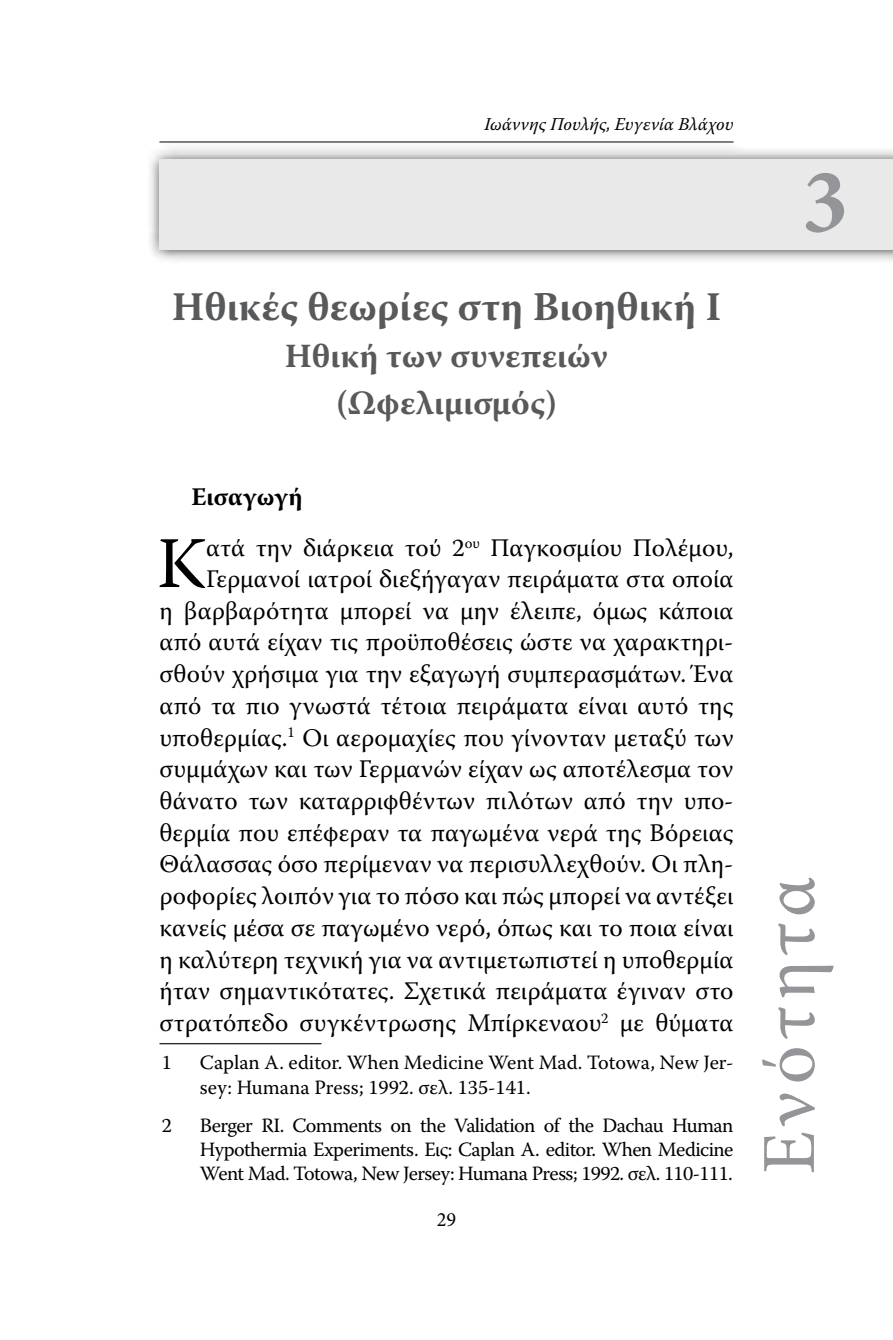
<style>
.page{position:relative;width:893px;height:1340px;background:#fff}
.page>*{position:absolute;margin:0;border:0;box-sizing:border-box;transform-origin:0 0}
.t1{font:700 92.25px "Minion Pro";color:#939598}
.t2{font:76.5px "Minion Pro";letter-spacing:.065em;color:#939598}
.t3{font:72.23px "Warnock Pro";color:#000}
.t4{font:700 40.5px "Warnock Pro";color:#58595b}
.t5{font:700 33.75px/46.8px "Warnock Pro";color:#58595b;text-align:center}
.t6{font:25.2px/31.7px "Warnock Pro";color:#000;text-align:right}
.t7{font:700 25.2px "Warnock Pro";letter-spacing:.01em;color:#000}
.t8{font:20.25px/24.3px "Warnock Pro";letter-spacing:-.005em;color:#000}
.t9{font:20.25px "Minion Pro";color:#000}
.t10{font:italic 18px "Warnock Pro";color:#000}
</style>
<div class="page">
<hr style="left:159px;top:142px;width:574px;height:1px;background:#000">
<div style="left:146px;top:145px;width:747px;height:119px;background:#000;opacity:.75"></div>
<div style="left:159px;top:159px;width:734px;height:91px;background:#e9e9ea"></div>
<hr style="left:159px;top:1043px;width:162px;height:1px;background:#000">
<p class="t10" style="left:484px;top:113px;width:251px">Ιωάννης Πουλής, Ευγενία Βλάχου</p>
<h3 class="t4" style="left:172px;top:282px;width:551px">Ηθικές θεωρίες στη Βιοηθική Ι</h3>
<h3 class="t5" style="left:285px;top:331px;width:325px">Ηθική των συνεπειών (Ωφελιμισμός)</h3>
<p class="t7" style="left:191px;top:481px;width:113px">Εισαγωγή</p>
<h3 class="t3" style="left:157px;top:520px;width:50px">Κ</h3>
<p class="t6" style="left:159px;top:531px;width:576px">ατά την διάρκεια τού 2<sup>ου</sup> Παγκοσμίου Πολέμου, Γερμανοί ιατροί διεξήγαγαν πειράματα στα οποία<br>η βαρβαρότητα μπορεί να μην έλειπε, όμως κάποια από αυτά είχαν τις προϋποθέσεις ώστε να χαρακτηρι&shy;σθούν χρήσιμα για την εξαγωγή συμπερασμάτων. Ένα από τα πιο γνωστά τέτοια πειράματα είναι αυτό της υποθερμίας.<sup>1</sup> Οι αερομαχίες που γίνονταν μεταξύ των συμμάχων και των Γερμανών είχαν ως αποτέλεσμα τον θάνατο των καταρριφθέντων πιλότων από την υπο&shy;θερμία που επέφεραν τα παγωμένα νερά της Βόρειας Θάλασσας όσο περίμεναν να περισυλλεχθούν. Οι πλη&shy;ροφορίες λοιπόν για το πόσο και πώς μπορεί να αντέξει κανείς μέσα σε παγωμένο νερό, όπως και το ποια είναι η καλύτερη τεχνική για να αντιμετωπιστεί η υποθερμία ήταν σημαντικότατες. Σχετικά πειράματα έγιναν στο στρατόπεδο συγκέντρωσης Μπίρκεναου<sup>2</sup> με θύματα</p>
<p class="t8" style="left:162px;top:1050px;width:12px">1</p>
<p class="t8" style="left:200px;top:1050px;width:535px">Caplan A. editor. When Medicine Went Mad. Totowa, New Jer&shy;sey: Humana Press; 1992. σελ. 135-141.</p>
<p class="t8" style="left:162px;top:1112px;width:12px">2</p>
<p class="t8" style="left:200px;top:1112px;width:535px;text-align:justify">Berger RI. Comments on the Validation of the Dachau Human Hypothermia Experiments. Εις: Caplan A. editor. When Medicine Went Mad. Totowa, New Jersey: Humana Press; 1992. σελ. 110-111.</p>
<p class="t9" style="left:437px;top:1205px;width:21px">29</p>
<h1 class="t1" style="left:802px;top:137px;width:48px">3</h1>
<h2 class="t2" style="left:738px;top:1174px;width:299px;rotate:-90deg">Ενότητα</h2>
</div>
